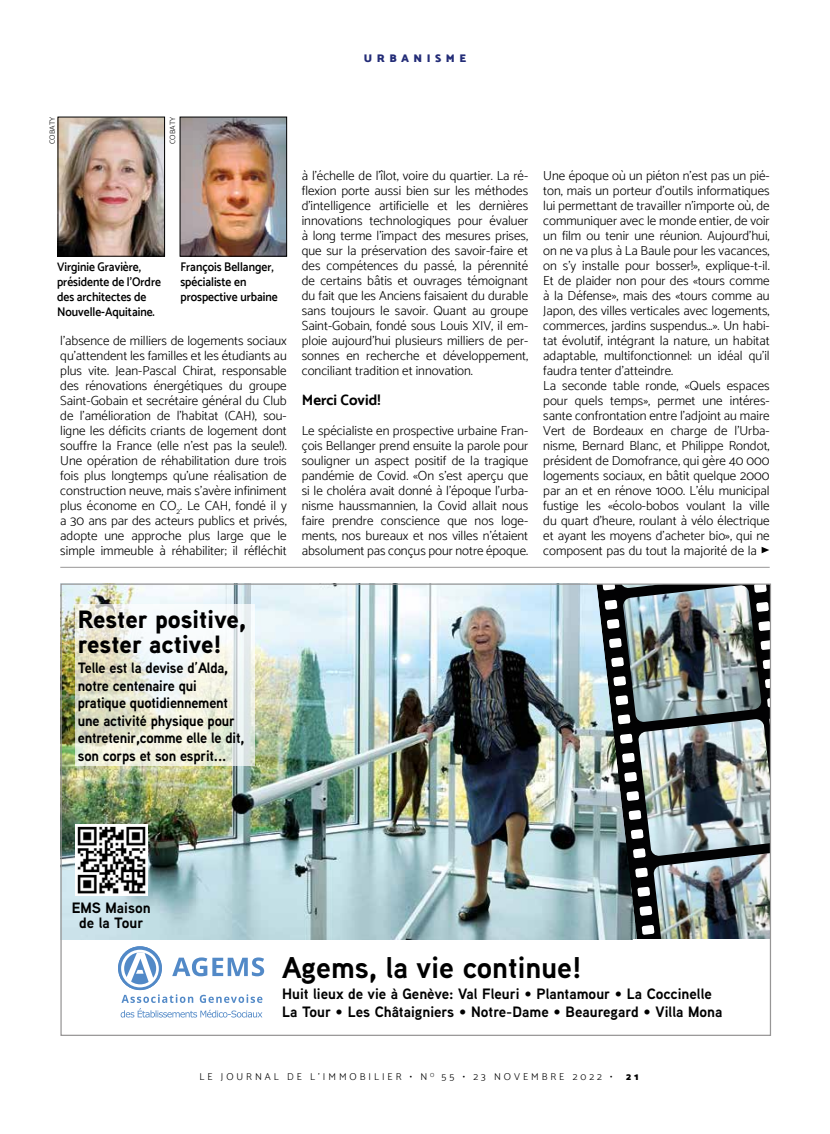
<style>
.page{position:relative;width:830px;height:1134px;background:#fff}
.page>*{position:absolute;margin:0;border:0;box-sizing:border-box;transform-origin:0 0}
.t1{font:700 30px "Aaux Next";color:#000}
.t2{font:900 25px/25px "Aaux Next";color:#000}
.t3{font:700 15px/17.5px "Aaux Next";letter-spacing:-.01em;color:#000;scale:.95 1}
.t4{font:700 15px/15px "Aaux Next";letter-spacing:-.01em;color:#000;text-align:center}
.t5{font:700 15px "Catamaran";color:#000}
.t6{font:300 13.12px/15px "Catamaran";color:#000;text-align:justify}
.t7{font:600 12.5px/15px "Catamaran";color:#000;scale:.92 1}
.t8{font:900 11.25px "Catamaran";letter-spacing:.4em;color:#232c77}
.t9{font:300 10px "Catamaran";letter-spacing:.3em;color:#000}
.t10{font:900 10px "Catamaran";color:#000}
.t11{font:300 7.5px "Catamaran";letter-spacing:.01em;color:#000}
</style>
<div class="page">
<img style="left:62px;top:585px;width:533px;height:355px">
<svg style="left:172px;top:957px;width:92px;height:19px"></svg>
<svg style="left:121px;top:994px;width:141px;height:23px"></svg>
<svg style="left:118px;top:946px;width:44px;height:44px"></svg>
<svg style="left:121px;top:950px;width:38px;height:37px"></svg>
<svg style="left:124px;top:952px;width:32px;height:32px"></svg>
<svg style="left:126px;top:952px;width:27px;height:31px"></svg>
<img style="left:75px;top:824px;width:72px;height:72px">
<svg style="left:75px;top:605px;width:179px;height:161px"></svg>
<img style="left:595px;top:585px;width:152px;height:355px">
<img style="left:747px;top:547px;width:24px;height:426px">
<hr style="left:60px;top:567px;width:709px;height:1px;background:#979696">
<img style="left:182px;top:119px;width:102px;height:135px">
<img style="left:60px;top:119px;width:103px;height:135px">
<div style="left:58px;top:117px;width:107px;height:139px;border:1px solid #000"></div>
<p class="t8" style="left:363px;top:51px;width:104px">URBANISME</p>
<p class="t11" style="left:48px;top:144px;width:29px;rotate:-90deg">COBATY</p>
<p class="t11" style="left:168px;top:144px;width:29px;rotate:-90deg">COBATY</p>
<p class="t7" style="left:57px;top:259px;width:114px">Virginie Gravière, présidente de l’Ordre des architectes de<br>Nouvelle-Aquitaine.</p>
<p class="t7" style="left:180px;top:259px;width:107px">François Bellanger, spécialiste en prospective urbaine</p>
<p class="t6" style="left:60px;top:333px;width:228px">l’absence de milliers de logements sociaux qu’attendent les familles et les étudiants au plus vite. Jean-Pascal Chirat, responsable des rénovations énergétiques du groupe Saint-Gobain et secrétaire général du Club de l’amélioration de l’habitat (CAH), sou&shy;ligne les déficits criants de logement dont souffre la France (elle n’est pas la seule!).<br>Une opération de réhabilitation dure trois fois plus longtemps qu’une réalisation de construction neuve, mais s’avère infiniment plus économe en CO<sub>2</sub>. Le CAH, fondé il y a 30 ans par des acteurs publics et privés, adopte une approche plus large que le simple immeuble à réhabiliter; il réfléchit</p>
<p class="t6" style="left:301px;top:168px;width:228px">à l’échelle de l’îlot, voire du quartier. La ré&shy;flexion porte aussi bien sur les méthodes d’intelligence artificielle et les dernières innovations technologiques pour évaluer à long terme l’impact des mesures prises, que sur la préservation des savoir-faire et des compétences du passé, la pérennité de certains bâtis et ouvrages témoignant du fait que les Anciens faisaient du durable sans toujours le savoir. Quant au groupe Saint-Gobain, fondé sous Louis XIV, il em&shy;ploie aujourd’hui plusieurs milliers de per&shy;sonnes en recherche et développement, conciliant tradition et innovation.</p>
<p class="t5" style="left:301px;top:391px;width:80px">Merci Covid!</p>
<p class="t6" style="left:301px;top:423px;width:228px">Le spécialiste en prospective urbaine Fran&shy;çois Bellanger prend ensuite la parole pour souligner un aspect positif de la tragique pandémie de Covid. «On s’est aperçu que si le choléra avait donné à l’époque l’urba&shy;nisme haussmannien, la Covid allait nous faire prendre conscience que nos loge&shy;ments, nos bureaux et nos villes n’étaient absolument pas conçus pour notre époque.</p>
<p class="t6" style="left:543px;top:168px;width:228px;text-align:left">Une époque où un piéton n’est pas un pié&shy;ton, mais un porteur d’outils informatiques lui permettant de travailler n’importe où, de communiquer avec le monde entier, de voir un film ou tenir une réunion. Aujourd’hui, on ne va plus à La Baule pour les vacances, on s’y installe pour bosser!», explique-t-il.<br>Et de plaider non pour des «tours comme à la Défense», mais des «tours comme au Japon, des villes verticales avec logements, commerces, jardins suspendus…». Un habi&shy;tat évolutif, intégrant la nature, un habitat adaptable, multifonctionnel: un idéal qu’il faudra tenter d’atteindre.<br>La seconde table ronde, «Quels espaces pour quels temps», permet une intéres&shy;sante confrontation entre l’adjoint au maire Vert de Bordeaux en charge de l’Urba&shy;nisme, Bernard Blanc, et Philippe Rondot, président de Domofrance, qui gère 40 000 logements sociaux, en bâtit quelque 2000 par an et en rénove 1000. L’élu municipal fustige les «écolo-bobos voulant la ville du quart d’heure, roulant à vélo électrique et ayant les moyens d’acheter bio», qui ne composent pas du tout la majorité de la</p>
<h2 class="t2" style="left:78px;top:606px;width:170px">Rester positive, rester active!</h2>
<p class="t3" style="left:78px;top:659px;width:177px">Telle est la devise d’Alda, notre centenaire qui pratique quotidiennement une activité physique pour entretenir,comme elle le dit, son corps et son esprit...</p>
<p class="t4" style="left:72px;top:900px;width:81px">EMS Maison de la Tour</p>
<h1 class="t1" style="left:282px;top:946px;width:301px">Agems, la vie continue!</h1>
<p class="t4" style="left:282px;top:985px;width:441px;line-height:18px;text-align:left">Huit lieux de vie à Genève: Val Fleuri • Plantamour • La Coccinelle<br>La Tour • Les Châtaigniers • Notre-Dame • Beauregard • Villa Mona</p>
<p class="t9" style="left:199px;top:1071px;width:414px">LE JOURNAL DE L’IMMOBILIER • N <sup>O</sup> 55 • 23 NOVEMBRE 2022 •</p>
<p class="t10" style="left:626px;top:1071px;width:14px">2 1</p>
</div>
